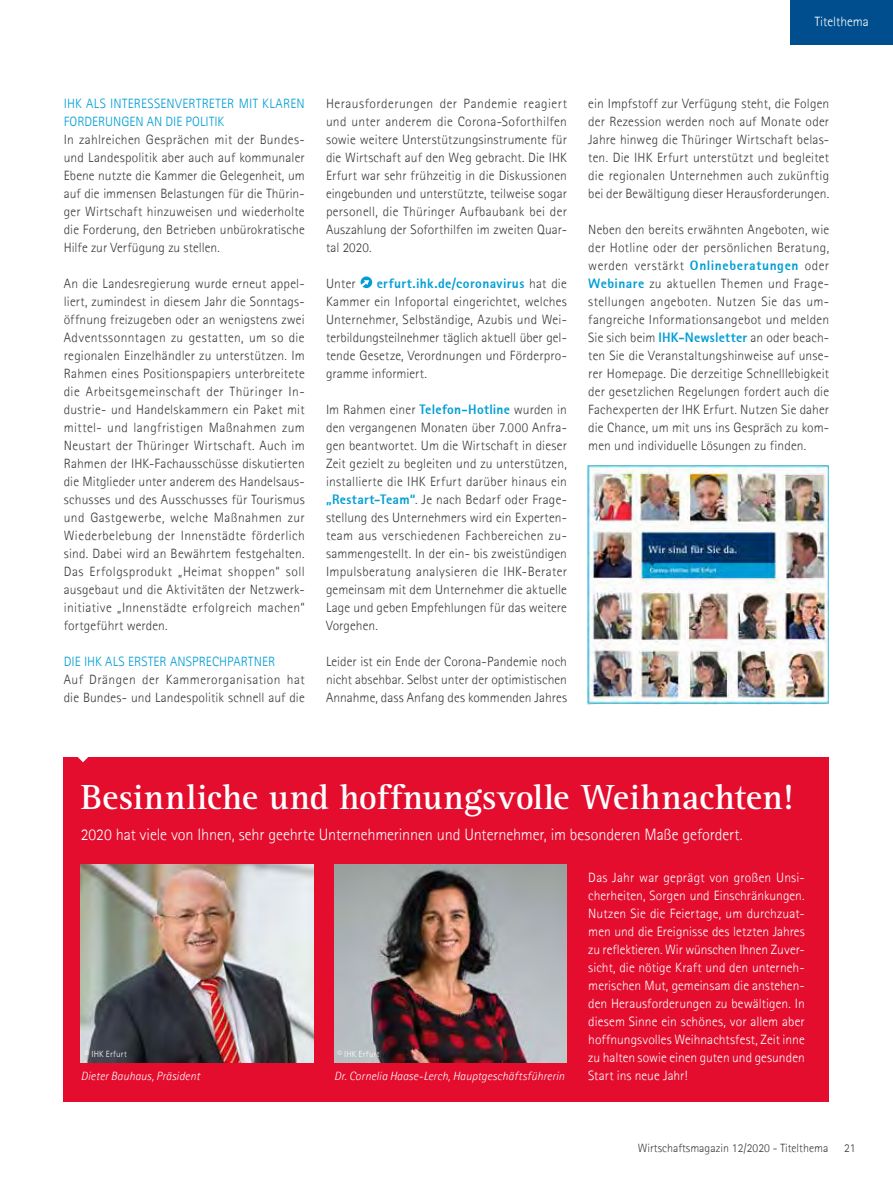
<style>
.page{position:relative;width:893px;height:1191px;background:#fff}
.page>*{position:absolute;margin:0;border:0;box-sizing:border-box;transform-origin:0 0}
.t1{font:700 36px "Rotis Serif Std";letter-spacing:.005em;color:#fff}
.t2{font:300 16.5px "Agfa Rotis Sans Serif";letter-spacing:-.005em;color:#fff}
.t3{font:300 13.5px/18px "Agfa Rotis Sans Serif";letter-spacing:.01em;color:#3c3c3b;text-align:justify}
.t4{font:300 13.5px/18px "Agfa Rotis Sans Serif";color:#fff;text-align:justify}
.t5{font:300 13.5px/18px "Agfa Rotis Sans Serif";letter-spacing:.01em;color:#009ed4}
.t6{font:italic 300 12px "Agfa Rotis Sans Serif";letter-spacing:.005em;color:#fff}
.t7{font:300 12px "Agfa Rotis Sans Serif";color:#3c3c3b}
.t8{font:300 9px "Agfa Rotis Sans Serif";letter-spacing:.015em;color:#fff}
.s1{font-weight:800;color:#009ed4}
</style>
<div class="page">
<div style="left:64px;top:756px;width:765px;height:345px;background:#e40d2e"></div>
<img style="left:334px;top:864px;width:233px;height:198px">
<img style="left:588px;top:466px;width:241px;height:238px">
<div style="left:791px;top:0;width:102px;height:45px;background:#004e8d"></div>
<svg style="left:361px;top:276px;width:11px;height:12px"></svg>
<img style="left:81px;top:864px;width:233px;height:198px">
<svg style="left:77px;top:756px;width:12px;height:6px"></svg>
<p class="t4" style="left:815px;top:12px;width:56px">Titelthema</p>
<p class="t5" style="left:64px;top:94px;width:242px">IHK ALS INTERESSENVERTRETER MIT KLAREN<br>FORDERUNGEN AN DIE POLITIK</p>
<p class="t3" style="left:64px;top:130px;width:242px">In zahlreichen Gesprächen mit der Bundes&shy;und Landespolitik aber auch auf kommunaler Ebene nutzte die Kammer die Gelegenheit, um auf die immensen Belastungen für die Thürin&shy;ger Wirtschaft hinzuweisen und wiederholte die Forderung, den Betrieben unbürokratische Hilfe zur Verfügung zu stellen.</p>
<p class="t3" style="left:64px;top:274px;width:242px">An die Landesregierung wurde erneut appel&shy;liert, zumindest in diesem Jahr die Sonntags&shy;öffnung freizugeben oder an wenigstens zwei Adventssonntagen zu gestatten, um so die regionalen Einzelhändler zu unterstützen. Im Rahmen eines Positionspapiers unterbreitete die Arbeitsgemeinschaft der Thüringer In&shy;dustrie- und Handelskammern ein Paket mit mittel- und langfristigen Maßnahmen zum Neustart der Thüringer Wirtschaft. Auch im Rahmen der IHK-Fachausschüsse diskutierten die Mitglieder unter anderem des Handelsaus&shy;schusses und des Ausschusses für Tourismus und Gastgewerbe, welche Maßnahmen zur Wiederbelebung der Innenstädte förderlich sind. Dabei wird an Bewährtem festgehalten.<br>Das Erfolgsprodukt „Heimat shoppen“ soll ausgebaut und die Aktivitäten der Netzwerk&shy;initiative „Innenstädte erfolgreich machen“ fortgeführt werden.</p>
<p class="t5" style="left:64px;top:652px;width:213px">DIE IHK ALS ERSTER ANSPRECHPARTNER</p>
<p class="t3" style="left:64px;top:670px;width:242px">Auf Drängen der Kammerorganisation hat die Bundes- und Landespolitik schnell auf die</p>
<p class="t3" style="left:326px;top:94px;width:242px">Herausforderungen der Pandemie reagiert und unter anderem die Corona-Soforthilfen sowie weitere Unterstützungsinstrumente für die Wirtschaft auf den Weg gebracht. Die IHK Erfurt war sehr frühzeitig in die Diskussionen eingebunden und unterstützte, teilweise sogar personell, die Thüringer Aufbaubank bei der Auszahlung der Soforthilfen im zweiten Quar&shy;tal 2020.</p>
<p class="t3" style="left:326px;top:274px;width:31px">Unter</p>
<p class="t3" style="left:326px;top:274px;width:242px;text-indent:51px"><span class="s1">erfurt.ihk.de/coronavirus</span> hat die Kammer ein Infoportal eingerichtet, welches Unternehmer, Selbständige, Azubis und Wei&shy;terbildungsteilnehmer täglich aktuell über gel&shy;tende Gesetze, Verordnungen und Förderpro&shy;gramme informiert.</p>
<p class="t3" style="left:326px;top:400px;width:242px">Im Rahmen einer <span class="s1">Telefon-Hotline</span> wurden in den vergangenen Monaten über 7.000 Anfra&shy;gen beantwortet. Um die Wirtschaft in dieser Zeit gezielt zu begleiten und zu unterstützen, installierte die IHK Erfurt darüber hinaus ein <span class="s1">„Restart-Team“</span>. Je nach Bedarf oder Frage&shy;stellung des Unternehmers wird ein Experten&shy;team aus verschiedenen Fachbereichen zu&shy;sammengestellt. In der ein- bis zweistündigen Impulsberatung analysieren die IHK-Berater gemeinsam mit dem Unternehmer die aktuelle Lage und geben Empfehlungen für das weitere Vorgehen.</p>
<p class="t3" style="left:326px;top:652px;width:242px">Leider ist ein Ende der Corona-Pandemie noch nicht absehbar. Selbst unter der optimistischen Annahme, dass Anfang des kommenden Jahres</p>
<p class="t3" style="left:588px;top:94px;width:242px">ein Impfstoff zur Verfügung steht, die Folgen der Rezession werden noch auf Monate oder Jahre hinweg die Thüringer Wirtschaft belas&shy;ten. Die IHK Erfurt unterstützt und begleitet die regionalen Unternehmen auch zukünftig bei der Bewältigung dieser Herausforderungen.</p>
<p class="t3" style="left:588px;top:220px;width:242px">Neben den bereits erwähnten Angeboten, wie der Hotline oder der persönlichen Beratung, werden verstärkt <span class="s1">Onlineberatungen</span> oder <span class="s1">Webinare</span> zu aktuellen Themen und Frage&shy;stellungen angeboten. Nutzen Sie das um&shy;fangreiche Informationsangebot und melden Sie sich beim <span class="s1">IHK-Newsletter</span> an oder beach&shy;ten Sie die Veranstaltungshinweise auf unse&shy;rer Homepage. Die derzeitige Schnelllebigkeit der gesetzlichen Regelungen fordert auch die Fachexperten der IHK Erfurt. Nutzen Sie daher die Chance, um mit uns ins Gespräch zu kom&shy;men und individuelle Lösungen zu finden.</p>
<h1 class="t1" style="left:81px;top:776px;width:714px">Besinnliche und hoffnungsvolle Weihnachten!</h1>
<p class="t2" style="left:81px;top:825px;width:664px">2020 hat viele von Ihnen, sehr geehrte Unternehmerinnen und Unternehmer, im besonderen Maße gefordert.</p>
<p class="t8" style="left:85px;top:1048px;width:44px">© IHK Erfurt</p>
<p class="t8" style="left:338px;top:1048px;width:44px">© IHK Erfurt</p>
<p class="t6" style="left:81px;top:1069px;width:120px">Dieter Bauhaus, Präsident</p>
<p class="t6" style="left:334px;top:1069px;width:232px">Dr. Cornelia Haase-Lerch, Hauptgeschäftsführerin</p>
<p class="t4" style="left:588px;top:868px;width:218px">Das Jahr war geprägt von großen Unsi&shy;cherheiten, Sorgen und Einschränkungen.<br>Nutzen Sie die Feiertage, um durchzuat&shy;men und die Ereignisse des letzten Jahres zu reflektieren. Wir wünschen Ihnen Zuver&shy;sicht, die nötige Kraft und den unterneh&shy;merischen Mut, gemeinsam die anstehen&shy;den Herausforderungen zu bewältigen. In diesem Sinne ein schönes, vor allem aber hoffnungsvolles Weihnachtsfest, Zeit inne zu halten sowie einen guten und gesunden Start ins neue Jahr!</p>
<p class="t7" style="left:638px;top:1141px;width:192px">Wirtschaftsmagazin 12/2020 - Titelthema</p>
<p class="t7" style="left:844px;top:1141px;width:13px">21</p>
</div>
